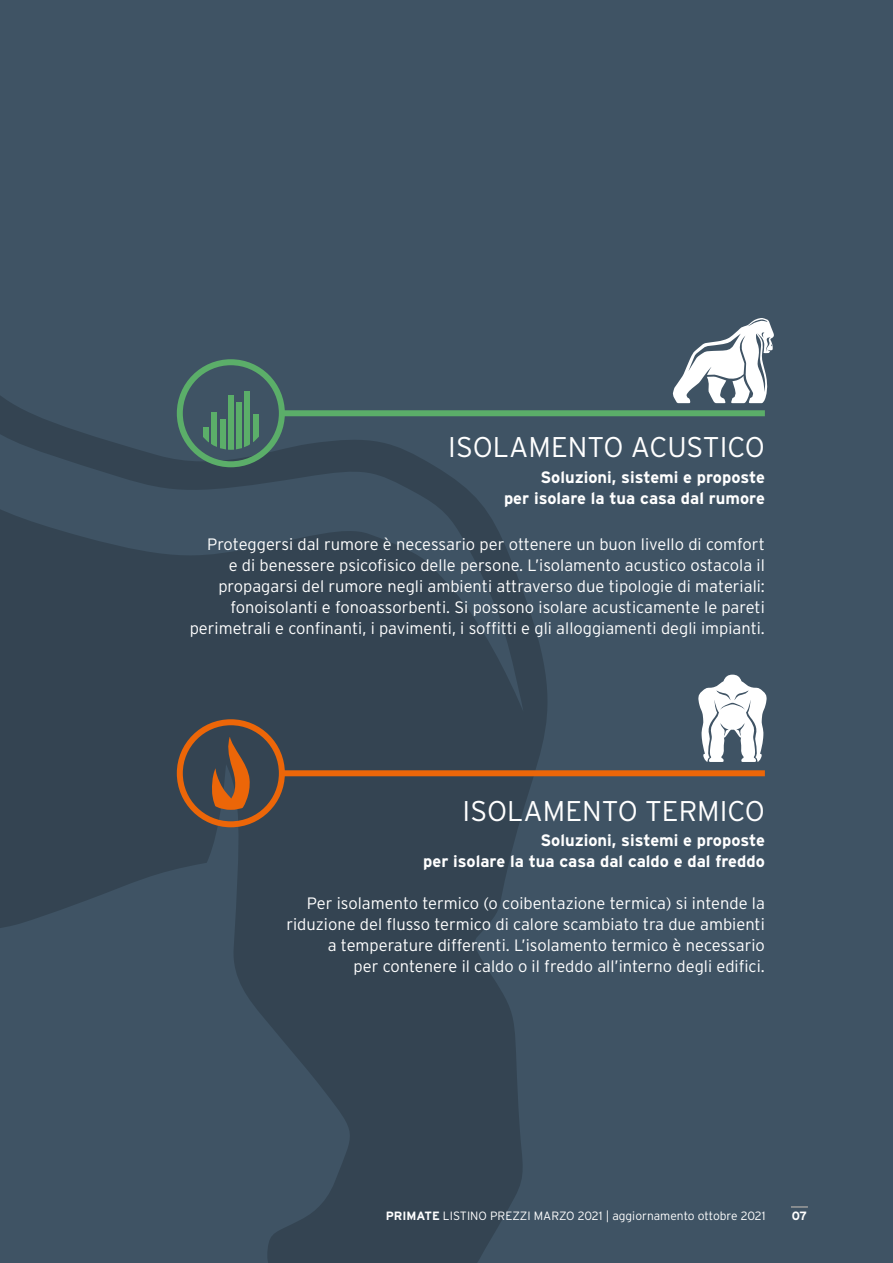
<style>
.page{position:relative;width:893px;height:1263px;background:#3f5364}
.page>*{position:absolute;margin:0;border:0;box-sizing:border-box;transform-origin:0 0}
.t1{font:300 28.5px "Interstate";color:#fff}
.t2{font:300 16.5px/21px "Interstate";color:#fff;text-align:right}
.t3{font:700 16.5px/21px "Interstate";color:#fff;text-align:right}
.t4{font:300 12px "Interstate";color:#fff}
.t5{font:700 12px "Interstate";color:#fff}
.s1{font-weight:700}
</style>
<div class="page">
<svg style="left:0;top:359px;width:549px;height:904px;fill:#344452"></svg>
<svg style="left:673px;top:318px;width:101px;height:85px"></svg>
<div style="left:280px;top:410px;width:485px;height:6px;background:#5bae69"></div>
<div style="left:177px;top:359px;width:108px;height:108px;border:6px solid #5bae69;border-radius:50%"></div>
<svg style="left:203px;top:427px;width:6px;height:23px"></svg>
<div style="left:211px;top:412px;width:6px;height:38px;background:#5bae69"></div>
<div style="left:220px;top:419px;width:6px;height:31px;background:#5bae69"></div>
<div style="left:228px;top:395px;width:6px;height:55px;background:#5bae69"></div>
<div style="left:236px;top:402px;width:6px;height:48px;background:#5bae69"></div>
<div style="left:244px;top:391px;width:6px;height:59px;background:#5bae69"></div>
<svg style="left:253px;top:414px;width:5px;height:36px"></svg>
<div style="left:280px;top:770px;width:485px;height:6px;background:#ec6608"></div>
<svg style="left:211px;top:737px;width:40px;height:73px;background:#855332"></svg>
<div style="left:177px;top:719px;width:108px;height:108px;border:6px solid #ec6608;border-radius:50%"></div>
<svg style="left:698px;top:675px;width:69px;height:87px"></svg>
<svg style="left:791px;top:1206px;width:17px;height:2px"></svg>
<h1 class="t1" style="left:448px;top:431px;width:318px">ISOLAMENTO ACUSTICO</h1>
<p class="t3" style="left:504px;top:466px;width:262px">Soluzioni, sistemi e proposte<br>per isolare la tua casa dal rumore</p>
<p class="t2" style="left:190px;top:533px;width:577px">Proteggersi dal rumore è necessario per ottenere un buon livello di comfort<br>e di benessere psicofisico delle persone. L’isolamento acustico ostacola il propagarsi del rumore negli ambienti attraverso due tipologie di materiali: fonoisolanti e fonoassorbenti. Si possono isolare acusticamente le pareti perimetrali e confinanti, i pavimenti, i soffitti e gli alloggiamenti degli impianti.</p>
<h1 class="t1" style="left:463px;top:794px;width:304px">ISOLAMENTO TERMICO</h1>
<p class="t3" style="left:423px;top:829px;width:343px">Soluzioni, sistemi e proposte<br>per isolare la tua casa dal caldo e dal freddo</p>
<p class="t2" style="left:286px;top:892px;width:480px">Per isolamento termico (o coibentazione termica) si intende la riduzione del flusso termico di calore scambiato tra due ambienti a temperature differenti. L’isolamento termico è necessario<br>per contenere il caldo o il freddo all’interno degli edifici.</p>
<p class="t4" style="left:386px;top:1209px;width:381px"><span class="s1">PRIMATE</span> LISTINO PREZZI MARZO 2021 | aggiornamento ottobre 2021</p>
<p class="t5" style="left:792px;top:1209px;width:17px">07</p>
</div>
